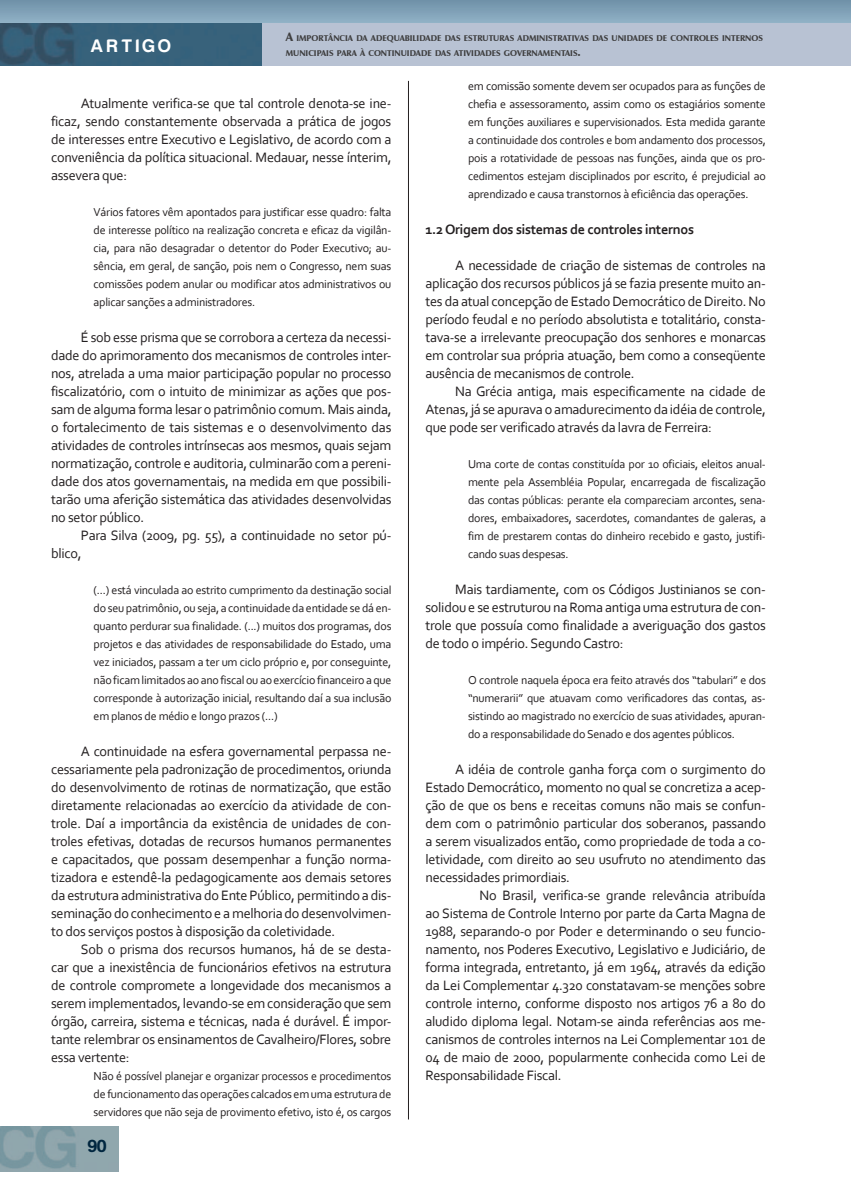
<style>
.page{position:relative;width:851px;height:1191px;background:#fff}
.page>*{position:absolute;margin:0;border:0;box-sizing:border-box;transform-origin:0 0}
.TEXTO_CORRIDO{font:700 18.75px "Harabara";letter-spacing:.2em;color:#fff}
.t1{font:700 18px "Harabara";color:#00263f}
.artigo_texto_normal{font:14.25px/18px "Corbel";letter-spacing:-.02em;color:#231f20;text-align:justify}
.Artigo_subtítulos{font:700 14.25px "Corbel";letter-spacing:-.02em;color:#231f20}
.citacao_artigo{font:12px/18px "Corbel";letter-spacing:-.02em;color:#231f20;text-align:justify}
.TEXTO_CORRIDO-2{font:900 8.4px/15px "Zapf Humanist 601 BT";color:#3e3e3f}
.s1{font-size:12px}
</style>
<div class="page">
<hr style="left:408px;top:81px;width:1px;height:1038px;background:#231f20">
<svg style="left:0;top:0;width:850px;height:23px;background:#7fa1b6"></svg>
<img style="left:0;top:23px;width:262px;height:43px">
<img style="left:0;top:1126px;width:119px;height:45px">
<div style="left:262px;top:23px;width:588px;height:43px;background:#b8c2d3"></div>
<p class="TEXTO_CORRIDO" style="left:91px;top:36px;width:82px">ARTIGO</p>
<p class="TEXTO_CORRIDO-2" style="left:286px;top:31px;width:478px"><span class="s1">A</span> IMPORTÂNCIA DA ADEQUABILIDADE DAS ESTRUTURAS ADMINISTRATIVAS DAS UNIDADES DE CONTROLES INTERNOS<br>MUNICIPAIS PARA À CONTINUIDADE DAS ATIVIDADES GOVERNAMENTAIS<span class="s1">.</span></p>
<p class="artigo_texto_normal" style="left:51px;top:94px;width:342px;text-indent:30px">Atualmente verifica-se que tal controle denota-se ine&shy;ficaz, sendo constantemente observada a prática de jogos de interesses entre Executivo e Legislativo, de acordo com a conveniência da política situacional. Medauar, nesse ínterim, assevera que:</p>
<p class="citacao_artigo" style="left:94px;top:203px;width:299px">Vários fatores vêm apontados para justificar esse quadro: falta de interesse político na realização concreta e eficaz da vigilân&shy;cia, para não desagradar o detentor do Poder Executivo; au&shy;sência, em geral, de sanção, pois nem o Congresso, nem suas comissões podem anular ou modificar atos administrativos ou aplicar sanções a administradores.</p>
<p class="artigo_texto_normal" style="left:51px;top:328px;width:342px;text-indent:30px">É sob esse prisma que se corrobora a certeza da necessi&shy;dade do aprimoramento dos mecanismos de controles inter&shy;nos, atrelada a uma maior participação popular no processo fiscalizatório, com o intuito de minimizar as ações que pos&shy;sam de alguma forma lesar o patrimônio comum. Mais ainda, o fortalecimento de tais sistemas e o desenvolvimento das atividades de controles intrínsecas aos mesmos, quais sejam normatização, controle e auditoria, culminarão com a pereni&shy;dade dos atos governamentais, na medida em que possibili&shy;tarão uma aferição sistemática das atividades desenvolvidas no setor público.</p>
<p class="artigo_texto_normal" style="left:51px;top:526px;width:342px;text-indent:30px">Para Silva (2009, pg. 55), a continuidade no setor pú&shy;blico,</p>
<p class="citacao_artigo" style="left:94px;top:581px;width:299px">(...) está vinculada ao estrito cumprimento da destinação social do seu patrimônio, ou seja, a continuidade da entidade se dá en&shy;quanto perdurar sua finalidade. (...) muitos dos programas, dos projetos e das atividades de responsabilidade do Estado, uma vez iniciados, passam a ter um ciclo próprio e, por conseguinte, não ficam limitados ao ano fiscal ou ao exercício financeiro a que corresponde à autorização inicial, resultando daí a sua inclusão em planos de médio e longo prazos (...)</p>
<p class="artigo_texto_normal" style="left:51px;top:742px;width:342px;text-indent:30px">A continuidade na esfera governamental perpassa ne&shy;cessariamente pela padronização de procedimentos, oriunda do desenvolvimento de rotinas de normatização, que estão diretamente relacionadas ao exercício da atividade de con&shy;trole. Daí a importância da existência de unidades de con&shy;troles efetivas, dotadas de recursos humanos permanentes e capacitados, que possam desempenhar a função norma&shy;tizadora e estendê-la pedagogicamente aos demais setores da estrutura administrativa do Ente Público, permitindo a dis&shy;seminação do conhecimento e a melhoria do desenvolvimen&shy;to dos serviços postos à disposição da coletividade.</p>
<p class="artigo_texto_normal" style="left:51px;top:940px;width:342px;text-indent:30px">Sob o prisma dos recursos humanos, há de se desta&shy;car que a inexistência de funcionários efetivos na estrutura de controle compromete a longevidade dos mecanismos a serem implementados, levando-se em consideração que sem órgão, carreira, sistema e técnicas, nada é durável. É impor&shy;tante relembrar os ensinamentos de Cavalheiro/Flores, sobre essa vertente:</p>
<p class="citacao_artigo" style="left:94px;top:1067px;width:299px">Não é possível planejar e organizar processos e procedimentos de funcionamento das operações calcados em uma estrutura de servidores que não seja de provimento efetivo, isto é, os cargos</p>
<p class="t1" style="left:88px;top:1137px;width:20px">90</p>
<p class="citacao_artigo" style="left:468px;top:77px;width:299px">em comissão somente devem ser ocupados para as funções de chefia e assessoramento, assim como os estagiários somente em funções auxiliares e supervisionados. Esta medida garante a continuidade dos controles e bom andamento dos processos, pois a rotatividade de pessoas nas funções, ainda que os pro&shy;cedimentos estejam disciplinados por escrito, é prejudicial ao aprendizado e causa transtornos à eficiência das operações.</p>
<p class="Artigo_subtítulos" style="left:425px;top:220px;width:270px">1.2 Origem dos sistemas de controles internos</p>
<p class="artigo_texto_normal" style="left:425px;top:256px;width:342px;text-indent:30px">A necessidade de criação de sistemas de controles na aplicação dos recursos públicos já se fazia presente muito an&shy;tes da atual concepção de Estado Democrático de Direito. No período feudal e no período absolutista e totalitário, consta&shy;tava-se a irrelevante preocupação dos senhores e monarcas em controlar sua própria atuação, bem como a conseqüente ausência de mecanismos de controle.</p>
<p class="artigo_texto_normal" style="left:425px;top:382px;width:342px;text-indent:30px">Na Grécia antiga, mais especificamente na cidade de Atenas, já se apurava o amadurecimento da idéia de controle, que pode ser verificado através da lavra de Ferreira:</p>
<p class="citacao_artigo" style="left:468px;top:455px;width:299px">Uma corte de contas constituída por 10 oficiais, eleitos anual&shy;mente pela Assembléia Popular, encarregada de fiscalização das contas públicas: perante ela compareciam arcontes, sena&shy;dores, embaixadores, sacerdotes, comandantes de galeras, a fim de prestarem contas do dinheiro recebido e gasto, justifi&shy;cando suas despesas.</p>
<p class="artigo_texto_normal" style="left:425px;top:580px;width:342px;text-indent:30px">Mais tardiamente, com os Códigos Justinianos se con&shy;solidou e se estruturou na Roma antiga uma estrutura de con&shy;trole que possuía como finalidade a averiguação dos gastos de todo o império. Segundo Castro:</p>
<p class="citacao_artigo" style="left:468px;top:671px;width:299px">O controle naquela época era feito através dos “tabulari” e dos “numerarii” que atuavam como verificadores das contas, as&shy;sistindo ao magistrado no exercício de suas atividades, apuran&shy;do a responsabilidade do Senado e dos agentes públicos.</p>
<p class="artigo_texto_normal" style="left:425px;top:760px;width:342px;text-indent:30px">A idéia de controle ganha força com o surgimento do Estado Democrático, momento no qual se concretiza a acep&shy;ção de que os bens e receitas comuns não mais se confun&shy;dem com o patrimônio particular dos soberanos, passando a serem visualizados então, como propriedade de toda a co&shy;letividade, com direito ao seu usufruto no atendimento das necessidades primordiais.</p>
<p class="artigo_texto_normal" style="left:425px;top:886px;width:342px;text-indent:54px">No Brasil, verifica-se grande relevância atribuída ao Sistema de Controle Interno por parte da Carta Magna de 1988, separando-o por Poder e determinando o seu funcio&shy;namento, nos Poderes Executivo, Legislativo e Judiciário, de forma integrada, entretanto, já em 1964, através da edição da Lei Complementar 4.320 constatavam-se menções sobre controle interno, conforme disposto nos artigos 76 a 80 do aludido diploma legal. Notam-se ainda referências aos me&shy;canismos de controles internos na Lei Complementar 101 de 04 de maio de 2000, popularmente conhecida como Lei de Responsabilidade Fiscal.</p>
</div>
